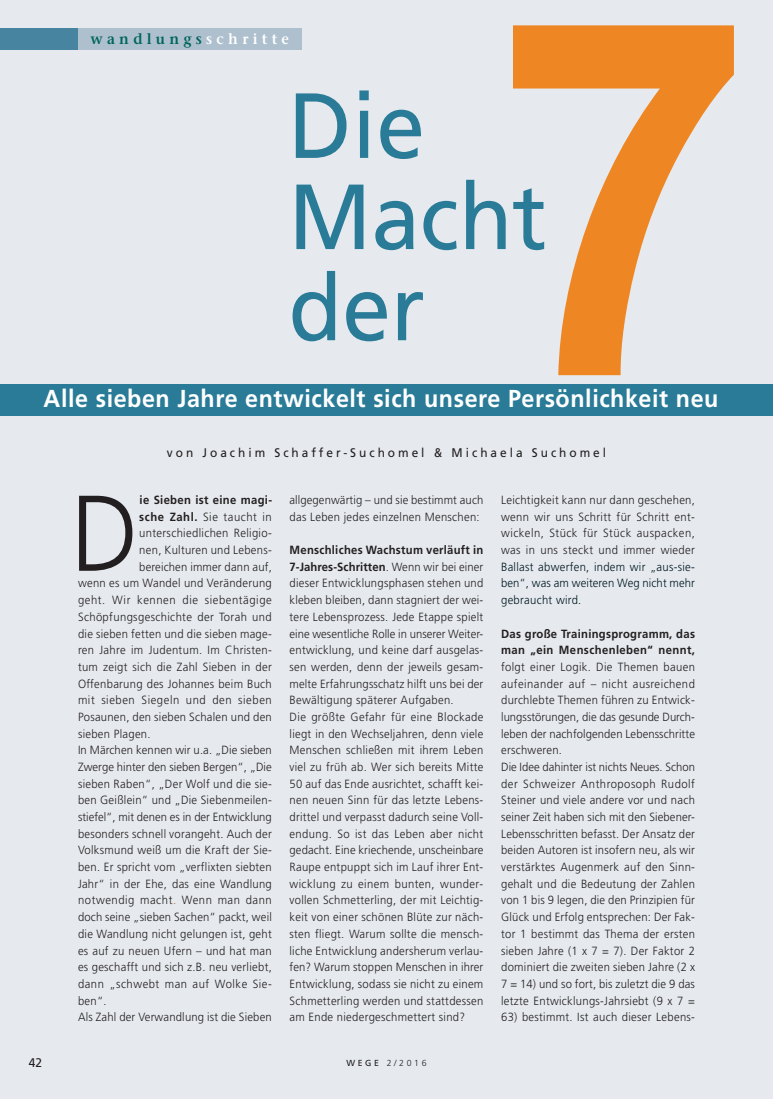
<style>
.page{position:relative;width:773px;height:1099px;background:#fff}
.page>*{position:absolute;margin:0;border:0;box-sizing:border-box;transform-origin:0 0}
.t1{font:700 495.25px "Arial";color:#ee8624;scale:.95 1}
.t2{font:300 107.38px "Frutiger";color:#231f20;scale:.95 1}
.t3{font:92.38px/91.1px "Frutiger";color:#297b97;scale:.95 1}
.t4{font:700 24.5px "Frutiger";letter-spacing:.025em;color:#fff;scale:.95 1}
.t5{font:600 15px "Stone Serif Std";letter-spacing:.3em;color:#00655e;scale:.95 1}
.t6{font:12.5px "Frutiger";letter-spacing:.25em;color:#231f20;scale:.95 1}
.t7{font:300 11.88px/16.6px "Frutiger";letter-spacing:.025em;color:#231f20;scale:.95 1}
.t8{font:300 11.88px "Frutiger";letter-spacing:.05em;color:#231f20;scale:.95 1}
.t9{font:300 11.88px/16.6px "Frutiger";letter-spacing:.01em;color:#001722;text-align:justify;scale:.95 1}
.t10{font:700 11.88px/16.6px "Frutiger";letter-spacing:.025em;color:#231f20;scale:.95 1}
.t11{font:300 11.88px "Frutiger";color:#231f20;scale:.95 1}
.t12{font:300 11.88px "Frutiger";letter-spacing:.005em;color:#231f20;scale:.95 1}
.t13{font:300 11.88px "Frutiger";letter-spacing:.045em;color:#231f20;scale:.95 1}
.t14{font:300 8.75px "Frutiger";color:#231f20}
.s1{color:#fff}
.s2{font-weight:700}
.s3{color:#d6582d}
.s4{font-weight:400}
</style>
<div class="page">
<div style="left:0;top:0;width:772px;height:1098px;background:#e6eaee"></div>
<div style="left:0;top:28px;width:301px;height:22px;background:#46849f"></div>
<div style="left:78px;top:28px;width:223px;height:22px;background:#aec0ce"></div>
<div style="left:0;top:385px;width:772px;height:31px;background:#297b97"></div>
<h1 class="t1" style="left:493px;top:-86px;width:277px">7</h1>
<p class="t5" style="left:90px;top:32px;width:210px">wandlungs<span class="s1">schritte</span></p>
<h3 class="t3" style="left:288px;top:87px;width:273px">Die<br>Macht der</h3>
<h3 class="t4" style="left:44px;top:388px;width:711px">Alle sieben Jahre entwickelt sich unsere Persönlichkeit neu</h3>
<p class="t6" style="left:167px;top:447px;width:464px">von Joachim Schaffer-Suchomel &amp; Michaela Suchomel</p>
<h2 class="t2" style="left:71px;top:490px;width:73px">D</h2>
<p class="t10" style="left:139px;top:492px;width:141px">ie Sieben ist eine magi-</p>
<p class="t8" style="left:139px;top:512px;width:141px"><span class="s2">sche Zahl.</span> Sie taucht in</p>
<p class="t7" style="left:139px;top:526px;width:141px">unterschiedlichen Religio-</p>
<p class="t7" style="left:139px;top:542px;width:141px">nen, Kulturen und Lebens-</p>
<p class="t7" style="left:139px;top:559px;width:141px">bereichen immer dann auf,</p>
<p class="t7" style="left:78px;top:576px;width:205px">wenn es um Wandel und Veränderung</p>
<p class="t8" style="left:78px;top:595px;width:205px">geht. Wir kennen die siebentägige</p>
<p class="t7" style="left:78px;top:609px;width:205px">Schöpfungsgeschichte der Torah und</p>
<p class="t7" style="left:78px;top:626px;width:205px">die sieben fetten und die sieben mage-</p>
<p class="t7" style="left:78px;top:642px;width:205px">ren Jahre im Judentum. Im Christen-</p>
<p class="t7" style="left:78px;top:659px;width:205px">tum zeigt sich die Zahl Sieben in der</p>
<p class="t7" style="left:78px;top:676px;width:205px">Offenbarung des Johannes beim Buch</p>
<p class="t8" style="left:78px;top:695px;width:205px">mit sieben Siegeln und den sieben</p>
<p class="t7" style="left:78px;top:709px;width:205px">Posaunen, den sieben Schalen und den</p>
<p class="t7" style="left:78px;top:726px;width:78px">sieben Plagen.</p>
<p class="t7" style="left:78px;top:742px;width:205px">In Märchen kennen wir u.a. „Die sieben</p>
<p class="t12" style="left:78px;top:762px;width:205px">Zwerge hinter den sieben Bergen“, „Die</p>
<p class="t7" style="left:78px;top:776px;width:205px">sieben Raben“, „Der Wolf und die sie-</p>
<p class="t7" style="left:78px;top:792px;width:205px">ben Geißlein“ und „Die Siebenmeilen-</p>
<p class="t11" style="left:78px;top:812px;width:205px">stiefel“, mit denen es in der Entwicklung</p>
<p class="t7" style="left:78px;top:826px;width:205px">besonders schnell vorangeht. Auch der</p>
<p class="t7" style="left:78px;top:842px;width:205px">Volksmund weiß um die Kraft der Sie-</p>
<p class="t7" style="left:78px;top:859px;width:205px">ben. Er spricht vom „verflixten siebten</p>
<p class="t7" style="left:78px;top:876px;width:205px">Jahr“ in der Ehe, das eine Wandlung</p>
<p class="t8" style="left:78px;top:895px;width:205px">notwendig macht<span class="s3">.</span> Wenn man dann</p>
<p class="t7" style="left:78px;top:909px;width:205px">doch seine „sieben Sachen“ packt, weil</p>
<p class="t7" style="left:78px;top:926px;width:205px">die Wandlung nicht gelungen ist, geht</p>
<p class="t7" style="left:78px;top:942px;width:205px">es auf zu neuen Ufern – und hat man</p>
<p class="t7" style="left:78px;top:959px;width:205px">es geschafft und sich z.B. neu verliebt,</p>
<p class="t13" style="left:78px;top:978px;width:205px">dann „schwebt man auf Wolke Sie-</p>
<p class="t7" style="left:78px;top:993px;width:32px">ben“.</p>
<p class="t7" style="left:78px;top:1009px;width:205px">Als Zahl der Verwandlung ist die Sieben</p>
<p class="t7" style="left:289px;top:492px;width:205px">allgegenwärtig – und sie bestimmt auch das Leben jedes einzelnen Menschen:</p>
<p class="t7" style="left:289px;top:542px;width:205px"><span class="s2">Menschliches Wachstum verläuft in 7-Jahres-Schritten</span>. Wenn wir bei einer dieser Entwicklungsphasen stehen und kleben bleiben, dann stagniert der wei&shy;tere Lebensprozess. Jede Etappe spielt eine wesentliche Rolle in unserer Weiter&shy;entwicklung, und keine darf ausgelas&shy;sen werden, denn der jeweils gesam&shy;melte Erfahrungsschatz hilft uns bei der Bewältigung späterer Aufgaben.<br>Die größte Gefahr für eine Blockade liegt in den Wechseljahren, denn viele Menschen schließen mit ihrem Leben viel zu früh ab. Wer sich bereits Mitte 50 auf das Ende ausrichtet, schafft kei&shy;nen neuen Sinn für das letzte Lebens&shy;drittel und verpasst dadurch seine Voll&shy;endung. So ist das Leben aber nicht gedacht. Eine kriechende, unscheinbare Raupe entpuppt sich im Lauf ihrer Ent&shy;wicklung zu einem bunten, wunder&shy;vollen Schmetterling, der mit Leichtig&shy;keit von einer schönen Blüte zur näch&shy;sten fliegt. Warum sollte die mensch&shy;liche Entwicklung andersherum verlau&shy;fen? Warum stoppen Menschen in ihrer Entwicklung, sodass sie nicht zu einem Schmetterling werden und stattdessen am Ende niedergeschmettert sind?</p>
<p class="t6" style="left:29px;top:1057px;width:16px">42</p>
<p class="t14" style="left:346px;top:1059px;width:82px"><span class="s4">WEGE</span> 2/2016</p>
<p class="t7" style="left:501px;top:492px;width:205px;text-align:justify">Leichtigkeit kann nur dann geschehen, wenn wir uns Schritt für Schritt ent&shy;wickeln, Stück für Stück auspacken, was in uns steckt und immer wieder</p>
<p class="t9" style="left:501px;top:559px;width:205px">Ballast abwerfen, indem wir „aus-sie&shy;ben“, was am weiteren Weg nicht mehr gebraucht wird.</p>
<p class="t10" style="left:501px;top:626px;width:205px">Das große Trainingsprogramm, das man „ein Menschenleben“ nennt,</p>
<p class="t7" style="left:501px;top:659px;width:205px">folgt einer Logik. Die Themen bauen aufeinander auf – nicht ausreichend durchlebte Themen führen zu Entwick&shy;lungsstörungen, die das gesunde Durch&shy;leben der nachfolgenden Lebensschritte erschweren.<br>Die Idee dahinter ist nichts Neues. Schon der Schweizer Anthroposoph Rudolf Steiner und viele andere vor und nach seiner Zeit haben sich mit den Siebener-Lebensschritten befasst. Der Ansatz der beiden Autoren ist insofern neu, als wir verstärktes Augenmerk auf den Sinn&shy;gehalt und die Bedeutung der Zahlen von 1 bis 9 legen, die den Prinzipien für Glück und Erfolg entsprechen: Der Fak&shy;tor 1 bestimmt das Thema der ersten sieben Jahre (1 x 7 = 7). Der Faktor 2 dominiert die zweiten sieben Jahre (2 x 7 = 14) und so fort, bis zuletzt die 9 das letzte Entwicklungs-Jahrsiebt (9 x 7 =</p>
<p class="t7" style="left:501px;top:1009px;width:205px">63) bestimmt. Ist auch dieser Lebens-</p>
</div>
